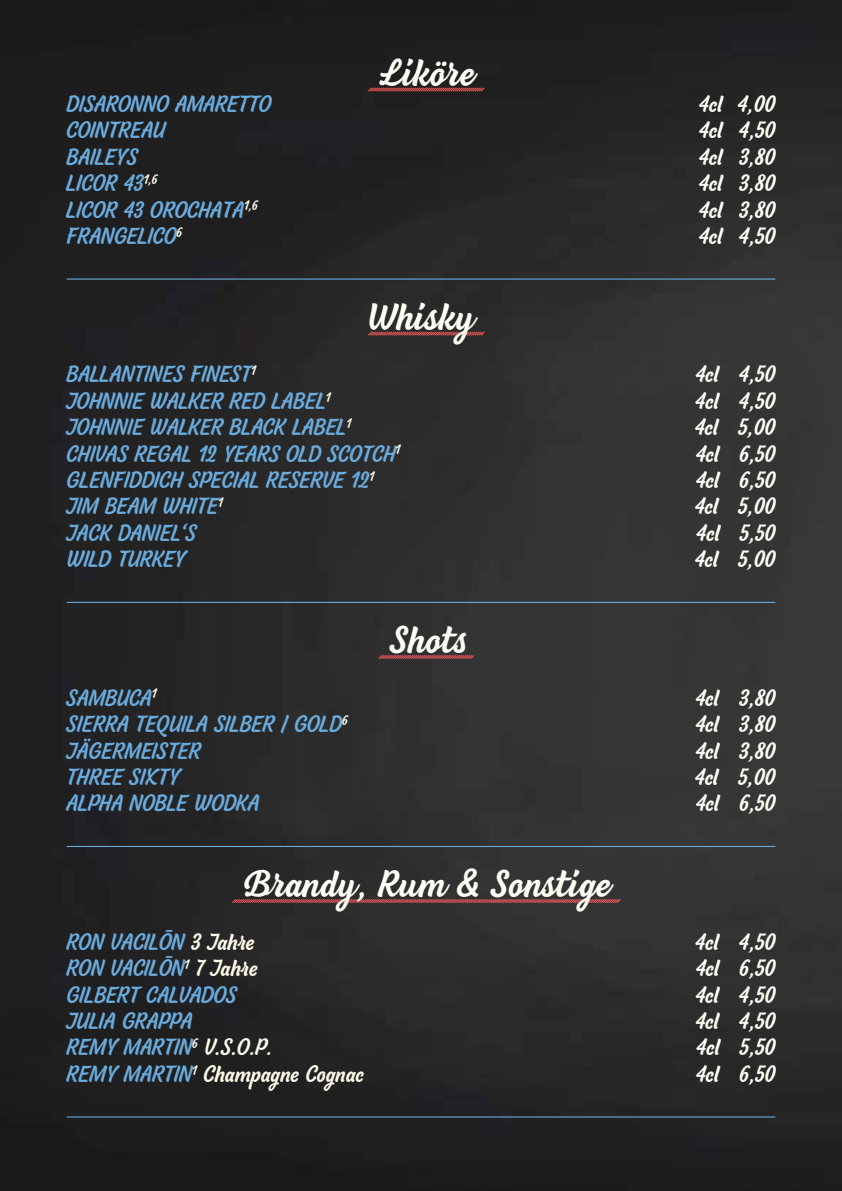
<style>
.page{position:relative;width:842px;height:1191px;background:#fff}
.page>*{position:absolute;margin:0;border:0;box-sizing:border-box;transform-origin:0 0}
.t1{font:600 36px "Beach Bar Script";color:#fefdf4}
.t2{font:600 22px "Beach Bar Alt";color:#6aabde}
.t3{font:600 22px "Beach Bar Alt";color:#fefdf4}
.t4{font:600 22px "Beach Bar Alt";color:#fdfae8}
.s1{color:#fdfae8}
.s2{color:#6aabde}
</style>
<div class="page">
<img style="left:0;top:0;width:842px;height:1191px">
<svg style="left:367px;top:87px;width:119px;height:5px"></svg>
<svg style="left:367px;top:331px;width:119px;height:5px"></svg>
<svg style="left:378px;top:654px;width:97px;height:5px"></svg>
<svg style="left:231px;top:898px;width:391px;height:5px;background:#894142"></svg>
<hr style="left:67px;top:278px;width:708px;height:2px;background:#6aabde">
<hr style="left:67px;top:602px;width:708px;height:1px;background:#6aabde">
<hr style="left:67px;top:846px;width:708px;height:1px;background:#6aabde">
<hr style="left:67px;top:1116px;width:708px;height:1px;background:#6aabde">
<h1 class="t1" style="left:379px;top:52px;width:97px">Liköre</h1>
<p class="t2" style="left:67px;top:90px;width:206px">DISARONNO AMARETTO</p>
<p class="t3" style="left:699px;top:90px;width:78px">4cl 4,00</p>
<p class="t2" style="left:67px;top:116px;width:100px">COINTREAU</p>
<p class="t3" style="left:699px;top:116px;width:78px">4cl 4,50</p>
<p class="t2" style="left:67px;top:143px;width:72px">BAILEYS</p>
<p class="t3" style="left:699px;top:143px;width:78px">4cl 3,80</p>
<p class="t2" style="left:67px;top:169px;width:92px">LICOR 43<sup>1,6</sup></p>
<p class="t3" style="left:699px;top:169px;width:78px">4cl 3,80</p>
<p class="t2" style="left:67px;top:195px;width:193px">LICOR 43 OROCHATA<sup>1,6</sup></p>
<p class="t3" style="left:699px;top:195px;width:78px">4cl 3,80</p>
<p class="t2" style="left:67px;top:222px;width:117px">FRANGELICO<sup>6</sup></p>
<p class="t3" style="left:699px;top:222px;width:78px">4cl 4,50</p>
<h1 class="t1" style="left:368px;top:296px;width:108px">Whisky</h1>
<p class="t2" style="left:67px;top:360px;width:191px">BALLANTINES FINEST<sup>1</sup></p>
<p class="t3" style="left:695px;top:360px;width:82px">4cl 4,50</p>
<p class="t2" style="left:67px;top:387px;width:265px">JOHNNIE WALKER RED LABEL<sup>1</sup></p>
<p class="t3" style="left:695px;top:387px;width:82px">4cl 4,50</p>
<p class="t2" style="left:67px;top:413px;width:286px">JOHNNIE WALKER BLACK LABEL<sup>1</sup></p>
<p class="t3" style="left:695px;top:413px;width:82px">4cl 5,00</p>
<p class="t2" style="left:67px;top:439px;width:335px">CHIVAS REGAL 12 YEARS OLD SCOTCH<sup>1</sup></p>
<p class="t3" style="left:696px;top:439px;width:81px">4cl 6,50</p>
<p class="t2" style="left:67px;top:466px;width:309px">GLENFIDDICH SPECIAL RESERVE 12<sup>1</sup></p>
<p class="t3" style="left:696px;top:466px;width:81px">4cl 6,50</p>
<p class="t2" style="left:67px;top:492px;width:158px">JIM BEAM WHITE<sup>1</sup></p>
<p class="t3" style="left:695px;top:492px;width:82px">4cl 5,00</p>
<p class="t2" style="left:67px;top:519px;width:131px">JACK DANIEL‘S</p>
<p class="t3" style="left:696px;top:519px;width:81px">4cl 5,50</p>
<p class="t2" style="left:67px;top:545px;width:121px">WILD TURKEY</p>
<p class="t3" style="left:695px;top:545px;width:82px">4cl 5,00</p>
<h1 class="t1" style="left:389px;top:619px;width:76px">Shots</h1>
<p class="t2" style="left:67px;top:683px;width:91px">SAMBUCA<sup>1</sup></p>
<p class="t3" style="left:695px;top:683px;width:81px">4cl 3,80</p>
<p class="t2" style="left:67px;top:710px;width:283px">SIERRA TEQUILA SILBER / GOLD<sup>6</sup></p>
<p class="t3" style="left:695px;top:710px;width:81px">4cl 3,80</p>
<p class="t2" style="left:67px;top:736px;width:136px">JÄGERMEISTER</p>
<p class="t3" style="left:695px;top:736px;width:81px">4cl 3,80</p>
<p class="t2" style="left:67px;top:763px;width:115px">THREE SIXTY</p>
<p class="t3" style="left:695px;top:763px;width:82px">4cl 5,00</p>
<p class="t2" style="left:67px;top:789px;width:194px">ALPHA NOBLE WODKA</p>
<p class="t3" style="left:696px;top:789px;width:81px">4cl 6,50</p>
<h1 class="t1" style="left:243px;top:863px;width:369px">Brandy, Rum &amp; Sonstige</h1>
<p class="t2" style="left:67px;top:927px;width:190px">RON VACILŌN <span class="s1">3 Jahre</span></p>
<p class="t3" style="left:695px;top:927px;width:82px">4cl 4,50</p>
<p class="t2" style="left:67px;top:954px;width:193px">RON VACILŌN<sup>1</sup> <span class="s1">7 Jahre</span></p>
<p class="t3" style="left:696px;top:954px;width:81px">4cl 6,50</p>
<p class="t2" style="left:67px;top:980px;width:172px">GILBERT CALVADOS</p>
<p class="t3" style="left:695px;top:980px;width:82px">4cl 4,50</p>
<p class="t2" style="left:67px;top:1007px;width:127px">JULIA GRAPPA</p>
<p class="t3" style="left:695px;top:1007px;width:82px">4cl 4,50</p>
<p class="t2" style="left:67px;top:1033px;width:207px">REMY MARTIN<sup>6</sup> <span class="s1">V.S.O.P.</span></p>
<p class="t3" style="left:696px;top:1033px;width:81px">4cl 5,50</p>
<p class="t4" style="left:67px;top:1059px;width:299px"><span class="s2">REMY MARTIN</span><sup>1</sup> Champagne Cognac</p>
<p class="t3" style="left:696px;top:1059px;width:81px">4cl 6,50</p>
</div>
